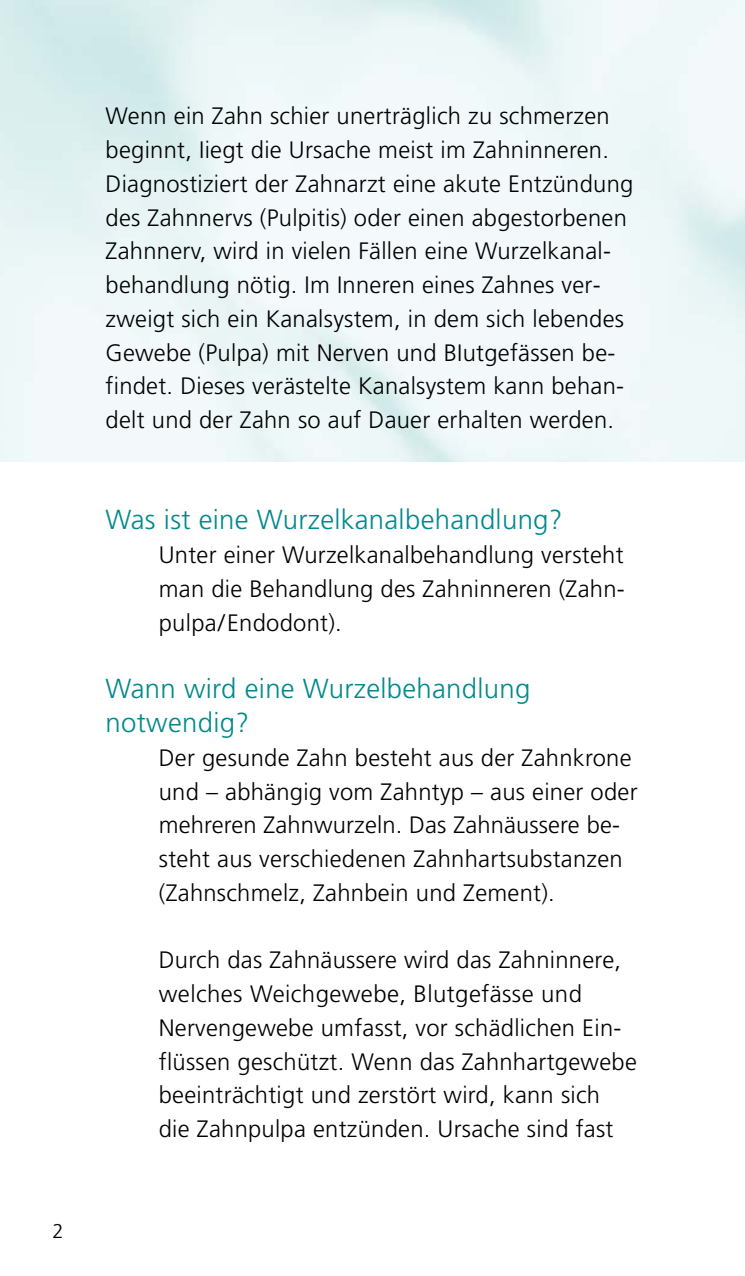
<style>
.page{position:relative;width:745px;height:1276px;background:#fff}
.page>*{position:absolute;margin:0;border:0;box-sizing:border-box;transform-origin:0 0}
.t1{font:300 27.5px/33.8px "Frutiger";letter-spacing:.01em;color:#02898b}
.t2{font:300 23.75px/33.8px "Frutiger";letter-spacing:.01em;color:#000}
.t3{font:300 20px "Frutiger";color:#000}
</style>
<div class="page">
<p class="t3" style="left:52px;top:1223px;width:13px">2</p>
<p class="t2" style="left:106px;top:101px;width:529px">Wenn ein Zahn schier unerträglich zu schmerzen beginnt, Iiegt die Ursache meist im Zahninneren.<br>Diagnostiziert der Zahnarzt eine akute Entzündung des Zahnnervs (Pulpitis) oder einen abgestorbenen Zahnnerv, wird in vielen Fällen eine Wurzelkanal&shy;behandlung nötig. Im Inneren eines Zahnes ver&shy;zweigt sich ein Kanalsystem, in dem sich lebendes Gewebe (Pulpa) mit Nerven und BIutgefässen be&shy;findet. Dieses verästelte Kanalsystem kann behan&shy;delt und der Zahn so auf Dauer erhalten werden.</p>
<p class="t1" style="left:106px;top:505px;width:458px">Was ist eine Wurzelkanalbehandlung?</p>
<p class="t2" style="left:159px;top:540px;width:467px;text-align:justify">Unter einer Wurzelkanalbehandlung versteht man die Behandlung des Zahninneren (Zahn&shy;pulpa/Endodont).</p>
<p class="t1" style="left:106px;top:674px;width:426px">Wann wird eine Wurzelbehandlung notwendig?</p>
<p class="t2" style="left:159px;top:742px;width:480px">Der gesunde Zahn besteht aus der Zahnkrone und – abhängig vom Zahntyp – aus einer oder mehreren Zahnwurzeln. Das Zahnäussere be&shy;steht aus verschiedenen Zahnhartsubstanzen (Zahnschmelz, Zahnbein und Zement).</p>
<p class="t2" style="left:159px;top:945px;width:479px">Durch das Zahnäussere wird das Zahninnere, welches Weichgewebe, Blutgefässe und Nervengewebe umfasst, vor schädlichen Ein&shy;flüssen geschützt. Wenn das Zahnhartgewebe beeinträchtigt und zerstört wird, kann sich die Zahnpulpa entzünden. Ursache sind fast</p>
</div>
